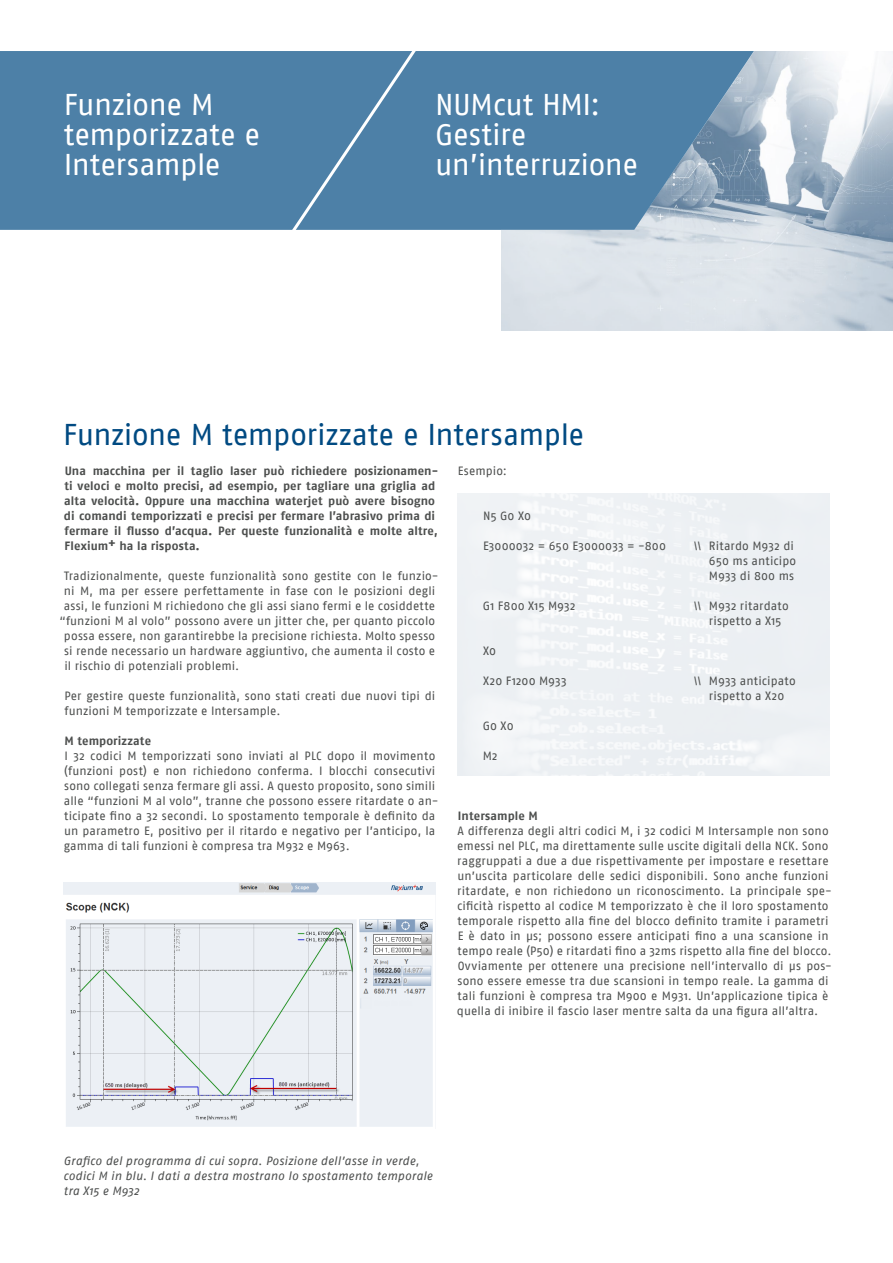
<style>
.page{position:relative;width:893px;height:1263px;background:#fff}
.page>*{position:absolute;margin:0;border:0;box-sizing:border-box;transform-origin:0 0}
.t1{font:30px/30px "Fago No";letter-spacing:-.015em;color:#fff}
.t2{font:30px "Fago No";letter-spacing:-.015em;color:#004a82}
.t3{font:12px/15px "Fago No";letter-spacing:.01em;color:#4d4f4e}
.t4{font:700 12px/15px "Fago No";letter-spacing:.01em;color:#4d4f4e}
.t5{font:italic 12px/15px "Fago No";letter-spacing:.015em;color:#4d4f4e}
</style>
<div class="page">
<img style="left:501px;top:51px;width:392px;height:279px">
<svg style="left:0;top:51px;width:754px;height:179px;background:#5484a9"></svg>
<img style="left:64px;top:882px;width:372px;height:245px">
<div style="left:283px;top:51px;width:138px;height:179px;background:#4d80a7"></div>
<h1 class="t1" style="left:64px;top:89px;width:198px">Funzione M temporizzate e<br>Intersample</h1>
<h1 class="t1" style="left:64px;top:89px;width:117px">Header 1<br>Heade 2<br>Header 3</h1>
<h1 class="t1" style="left:435px;top:89px;width:205px">NUMcut HMI:<br>Gestire un’interruzione</h1>
<h1 class="t2" style="left:63px;top:418px;width:523px">Funzione M temporizzate e Intersample</h1>
<p class="t4" style="left:64px;top:463px;width:376px">Una macchina per il taglio laser può richiedere posizionamen&shy;ti veloci e molto precisi, ad esempio, per tagliare una griglia ad alta velocità. Oppure una macchina waterjet può avere bisogno di comandi temporizzati e precisi per fermare l’abrasivo prima di fermare il flusso d’acqua. Per queste funzionalità e molte altre, Flexium+ ha la risposta.</p>
<p class="t3" style="left:64px;top:568px;width:376px">Tradizionalmente, queste funzionalità sono gestite con le funzio-</p>
<p class="t3" style="left:64px;top:583px;width:373px">ni M, ma per essere perfettamente in fase con le posizioni degli</p>
<p class="t3" style="left:64px;top:598px;width:373px">assi, le funzioni M richiedono che gli assi siano fermi e le cosiddette</p>
<p class="t3" style="left:59px;top:613px;width:377px">“funzioni M al volo” possono avere un jitter che, per quanto piccolo</p>
<p class="t3" style="left:64px;top:628px;width:373px">possa essere, non garantirebbe la precisione richiesta. Molto spesso</p>
<p class="t3" style="left:64px;top:643px;width:373px">si rende necessario un hardware aggiuntivo, che aumenta il costo e</p>
<p class="t3" style="left:64px;top:658px;width:177px">il rischio di potenziali problemi.</p>
<p class="t3" style="left:64px;top:688px;width:372px">Per gestire queste funzionalità, sono stati creati due nuovi tipi di funzioni M temporizzate e Intersample.</p>
<p class="t4" style="left:64px;top:733px;width:88px">M temporizzate</p>
<p class="t3" style="left:64px;top:748px;width:376px">I 32 codici M temporizzati sono inviati al PLC dopo il movimento (funzioni post) e non richiedono conferma. I blocchi consecutivi sono collegati senza fermare gli assi. A questo proposito, sono simili alle “funzioni M al volo”, tranne che possono essere ritardate o an&shy;ticipate fino a 32 secondi. Lo spostamento temporale è definito da un parametro E, positivo per il ritardo e negativo per l’anticipo, la gamma di tali funzioni è compresa tra M932 e M963.</p>
<p class="t3" style="left:458px;top:463px;width:51px">Esempio:</p>
<p class="t3" style="left:483px;top:508px;width:50px">N5 G0 X0</p>
<p class="t3" style="left:483px;top:538px;width:184px">E3000032 = 650 E3000033 = -800</p>
<p class="t3" style="left:709px;top:538px;width:89px;text-indent:-15px">\\ Ritardo M932 di<br>650 ms anticipo<br>M933 di 800 ms</p>
<p class="t3" style="left:483px;top:598px;width:94px">G1 F800 X15 M932</p>
<p class="t3" style="left:709px;top:598px;width:81px;text-indent:-15px">\\ M932 ritardato rispetto a X15</p>
<p class="t3" style="left:483px;top:643px;width:14px">X0</p>
<p class="t3" style="left:483px;top:673px;width:85px">X20 F1200 M933</p>
<p class="t3" style="left:694px;top:673px;width:103px;text-align:center">\\ M933 anticipato rispetto a X20</p>
<p class="t3" style="left:483px;top:718px;width:32px">G0 X0</p>
<p class="t3" style="left:483px;top:748px;width:16px">M2</p>
<p class="t4" style="left:458px;top:808px;width:81px">Intersample M</p>
<p class="t3" style="left:457px;top:823px;width:376px">A differenza degli altri codici M, i 32 codici M Intersample non sono emessi nel PLC, ma direttamente sulle uscite digitali della NCK. Sono raggruppati a due a due rispettivamente per impostare e resettare un’uscita particolare delle sedici disponibili. Sono anche funzioni ritardate, e non richiedono un riconoscimento. La principale spe&shy;cificità rispetto al codice M temporizzato è che il loro spostamento temporale rispetto alla fine del blocco definito tramite i parametri E è dato in µs; possono essere anticipati fino a una scansione in tempo reale (P50) e ritardati fino a 32ms rispetto alla fine del blocco.<br>Ovviamente per ottenere una precisione nell’intervallo di µs pos&shy;sono essere emesse tra due scansioni in tempo reale. La gamma di tali funzioni è compresa tra M900 e M931. Un’applicazione tipica è quella di inibire il fascio laser mentre salta da una figura all’altra.</p>
<p class="t5" style="left:63px;top:1153px;width:371px">Grafico del programma di cui sopra. Posizione dell’asse in verde, codici M in blu. I dati a destra mostrano lo spostamento temporale tra X15 e M932</p>
</div>
